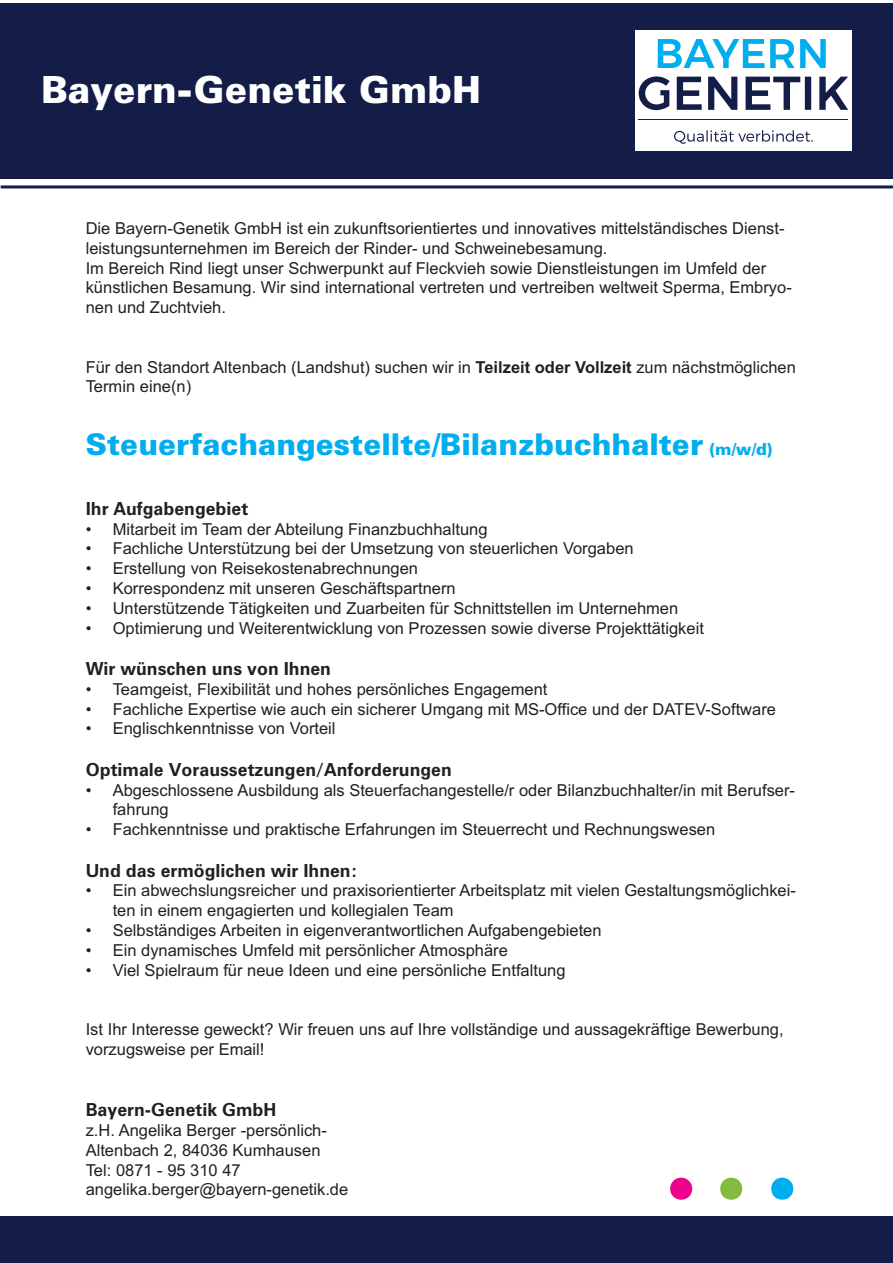
<style>
.page{position:relative;width:893px;height:1263px;background:#fff}
.page>*{position:absolute;margin:0;border:0;box-sizing:border-box;transform-origin:0 0}
.t1{font:150px "Arial Rounded MT Bold";color:#ed028c}
.t2{font:900 37.5px "Zurich BT";color:#fff}
.t3{font:900 30px "Zurich BT";color:#00aeef}
.t4{font:700 18px "Zurich BT";color:#231f20}
.t5{font:16.5px/19.8px "Arial";color:#231f20}
.s1{font-weight:700}
.s2{font-size:16.5px}
.s3{color:#82bb40}
.s4{color:#00aeef}
</style>
<div class="page">
<div style="left:0;top:3px;width:893px;height:176px;background:#131d48"></div>
<hr style="left:1px;top:185px;width:892px;height:3px;background:#131d48">
<div style="left:635px;top:30px;width:217px;height:120px;background:#fff"></div>
<svg style="left:658px;top:39px;width:168px;height:29px"></svg>
<hr style="left:639px;top:120px;width:209px;height:1px;background:#131d48">
<svg style="left:639px;top:76px;width:209px;height:34px"></svg>
<svg style="left:674px;top:130px;width:139px;height:14px"></svg>
<div style="left:0;top:1216px;width:893px;height:47px;background:#131d48"></div>
<h2 class="t2" style="left:41px;top:76px;width:441px">Bayern-Genetik GmbH</h2>
<p class="t5" style="left:86px;top:220px;width:708px">Die Bayern-Genetik GmbH ist ein zukunftsorientiertes und innovatives mittelständisches Dienst&shy;leistungsunternehmen im Bereich der Rinder- und Schweinebesamung.<br>Im Bereich Rind liegt unser Schwerpunkt auf Fleckvieh sowie Dienstleistungen im Umfeld der künstlichen Besamung. Wir sind international vertreten und vertreiben weltweit Sperma, Embryo&shy;nen und Zuchtvieh.</p>
<p class="t5" style="left:86px;top:359px;width:712px">Für den Standort Altenbach (Landshut) suchen wir in <span class="s1">Teilzeit oder Vollzeit</span> zum nächstmöglichen<br>Termin eine(n)</p>
<h3 class="t3" style="left:86px;top:434px;width:689px">Steuerfachangestellte/Bilanzbuchhalter <span class="s2">(m/w/d)</span></h3>
<p class="t4" style="left:86px;top:502px;width:164px">Ihr Aufgabengebiet</p>
<p class="t5" style="left:86px;top:521px;width:403px">• Mitarbeit im Team der Abteilung Finanzbuchhaltung</p>
<p class="t5" style="left:86px;top:540px;width:549px">• Fachliche Unterstützung bei der Umsetzung von steuerlichen Vorgaben</p>
<p class="t5" style="left:86px;top:560px;width:334px">• Erstellung von Reisekostenabrechnungen</p>
<p class="t5" style="left:86px;top:580px;width:371px">• Korrespondenz mit unseren Geschäftspartnern</p>
<p class="t5" style="left:86px;top:600px;width:594px">• Unterstützende Tätigkeiten und Zuarbeiten für Schnittstellen im Unternehmen</p>
<p class="t5" style="left:86px;top:620px;width:620px">• Optimierung und Weiterentwicklung von Prozessen sowie diverse Projekttätigkeit</p>
<p class="t4" style="left:86px;top:662px;width:247px">Wir wünschen uns von Ihnen</p>
<p class="t5" style="left:86px;top:681px;width:463px">• Teamgeist, Flexibilität und hohes persönliches Engagement</p>
<p class="t5" style="left:86px;top:701px;width:692px">• Fachliche Expertise wie auch ein sicherer Umgang mit MS-Office und der DATEV-Software</p>
<p class="t5" style="left:86px;top:720px;width:251px">• Englischkenntnisse von Vorteil</p>
<p class="t4" style="left:86px;top:763px;width:367px">Optimale Voraussetzungen/Anforderungen</p>
<p class="t5" style="left:113px;top:782px;width:684px;text-indent:-27px">• Abgeschlossene Ausbildung als Steuerfachangestelle/r oder Bilanzbuchhalter/in mit Berufser&shy;fahrung</p>
<p class="t5" style="left:86px;top:821px;width:631px">• Fachkenntnisse und praktische Erfahrungen im Steuerrecht und Rechnungswesen</p>
<p class="t4" style="left:86px;top:863px;width:273px">Und das ermöglichen wir Ihnen:</p>
<p class="t5" style="left:113px;top:882px;width:685px;text-indent:-27px">• Ein abwechslungsreicher und praxisorientierter Arbeitsplatz mit vielen Gestaltungsmöglichkei&shy;ten in einem engagierten und kollegialen Team</p>
<p class="t5" style="left:86px;top:922px;width:517px">• Selbständiges Arbeiten in eigenverantwortlichen Aufgabengebieten</p>
<p class="t5" style="left:86px;top:942px;width:424px">• Ein dynamisches Umfeld mit persönlicher Atmosphäre</p>
<p class="t5" style="left:86px;top:962px;width:481px">• Viel Spielraum für neue Ideen und eine persönliche Entfaltung</p>
<p class="t5" style="left:86px;top:1021px;width:699px">Ist Ihr Interesse geweckt? Wir freuen uns auf Ihre vollständige und aussagekräftige Bewerbung, vorzugsweise per Email!</p>
<p class="t4" style="left:86px;top:1103px;width:192px">Bayern-Genetik GmbH</p>
<p class="t5" style="left:86px;top:1122px;width:264px">z.H. Angelika Berger -persönlich-<br>Altenbach 2, 84036 Kumhausen<br>Tel: 0871 - 95 310 47 angelika.berger@bayern-genetik.de</p>
<h1 class="t1" style="left:658px;top:1058px;width:150px">.<span class="s3">.</span><span class="s4">.</span></h1>
</div>
